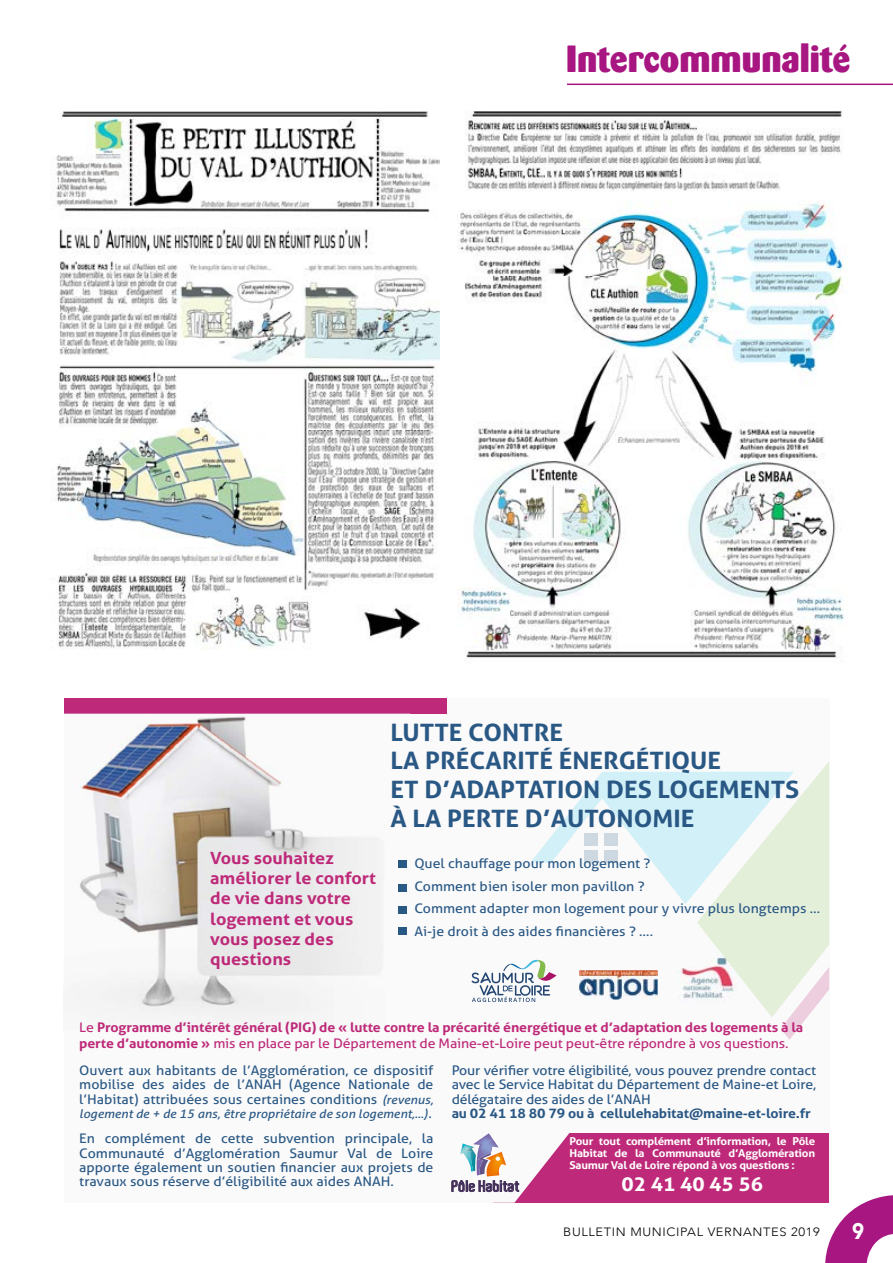
<style>
.page{position:relative;width:893px;height:1263px;background:#fff}
.page>*{position:absolute;margin:0;border:0;box-sizing:border-box;transform-origin:0 0}
.t1{font:800 37.5px "Barmeno";color:#a71681}
.t2{font:700 24px/28.8px "Aller";color:#2a5885;scale:1.07 1}
.t3{font:900 22.5px "Avenir";color:#fff;scale:.9 1}
.t4{font:700 19.2px "Aller";color:#fff;scale:1.07 1}
.t5{font:700 16.8px/20.1px "Aller";color:#be2a79;scale:1.07 1}
.t6{font:600 14.85px "Aldo";color:#412d58;scale:1.07 1}
.t7{font:13.2px/14.4px "Aller";color:#2a5885;text-align:justify;scale:1.07 1}
.t8{font:700 13.2px/15.8px "Aller";letter-spacing:-.01em;color:#be2a79;scale:1.07 1}
.t9{font:700 13.2px "Aller";letter-spacing:-.01em;color:#2a5885;scale:1.07 1}
.t10{font:italic 12px "Aller";color:#2a5885;scale:1.07 1}
.t11{font:300 12px "Avenir";letter-spacing:.05em;color:#000;scale:1.07 1}
.t12{font:700 10.8px/12px "Aller";letter-spacing:-.02em;color:#fff;text-align:justify;scale:1.07 1}
.s1{font-weight:400}
.s2{font-style:italic;font-size:12px}
.s3{font-style:normal;font-size:13.2px}
</style>
<div class="page">
<svg style="left:825px;top:1195px;width:68px;height:68px"></svg>
<hr style="left:567px;top:84px;width:326px;height:1px;background:#a71681">
<div style="left:64px;top:698px;width:765px;height:505px;background:#fafafa"></div>
<div style="left:64px;top:698px;width:383px;height:15px;background:#be2a79"></div>
<img style="left:64px;top:713px;width:346px;height:295px">
<svg style="left:471px;top:762px;width:358px;height:278px"></svg>
<div style="left:398px;top:860px;width:8px;height:8px;background:#2a5885"></div>
<div style="left:398px;top:884px;width:8px;height:8px;background:#2a5885"></div>
<div style="left:398px;top:906px;width:8px;height:7px;background:#2a5885"></div>
<div style="left:398px;top:928px;width:8px;height:7px;background:#2a5885"></div>
<div style="left:493px;top:1133px;width:336px;height:70px;background:#be2a79"></div>
<img style="left:579px;top:970px;width:79px;height:29px">
<svg style="left:451px;top:1133px;width:118px;height:70px"></svg>
<img style="left:55px;top:111px;width:385px;height:539px">
<img style="left:458px;top:110px;width:386px;height:552px">
<h1 class="t1" style="left:566px;top:36px;width:286px">Intercommunalité</h1>
<p class="t5" style="left:210px;top:848px;width:156px">Vous souhaitez améliorer le confort de vie dans votre logement et vous vous posez des questions</p>
<h2 class="t2" style="left:391px;top:717px;width:383px">LUTTE CONTRE<br>LA PRÉCARITÉ ÉNERGÉTIQUE<br>ET D’ADAPTATION DES LOGEMENTS<br>À LA PERTE D’AUTONOMIE</h2>
<p class="t7" style="left:414px;top:852px;width:381px;line-height:22.8px;text-align:left">Quel chauffage pour mon logement ?<br>Comment bien isoler mon pavillon ?<br>Comment adapter mon logement pour y vivre plus longtemps … Ai-je droit à des aides financières ? ….</p>
<p class="t8" style="left:79px;top:1020px;width:678px"><span class="s1">Le</span> Programme d’intérêt général (PIG) de « lutte contre la précarité énergétique et d’adaptation des logements à la perte d’autonomie » <span class="s1">mis en place par le Département de Maine-et-Loire peut peut-être répondre à vos questions.</span></p>
<p class="t7" style="left:452px;top:1063px;width:342px">Pour vérifier votre éligibilité, vous pouvez prendre contact avec le Service Habitat du Département de Maine-et Loire, délégataire des aides de l’ANAH</p>
<p class="t9" style="left:452px;top:1105px;width:337px">au 02 41 18 80 79 ou à cellulehabitat@maine-et-loire.fr</p>
<p class="t7" style="left:79px;top:1063px;width:333px">Ouvert aux habitants de l’Agglomération, ce dispositif mobilise des aides de l’ANAH (Agence Nationale de l’Habitat) attribuées sous certaines conditions <span class="s2">(revenus,</span></p>
<p class="t10" style="left:79px;top:1106px;width:331px">logement de + de 15 ans, être propriétaire de son logement,...)<span class="s3">.</span></p>
<p class="t7" style="left:79px;top:1131px;width:332px">En complément de cette subvention principale, la Communauté d’Agglomération Saumur Val de Loire apporte également un soutien financier aux projets de travaux sous réserve d’éligibilité aux aides ANAH.</p>
<p class="t12" style="left:569px;top:1135px;width:231px">Pour tout complément d’information, le Pôle Habitat de la Communauté d’Agglomération Saumur Val de Loire répond à vos questions :</p>
<h3 class="t4" style="left:622px;top:1172px;width:134px">02 41 40 45 56</h3>
<p class="t6" style="left:452px;top:1178px;width:65px">Pôle Habitat</p>
<p class="t11" style="left:563px;top:1224px;width:241px">BULLETIN MUNICIPAL VERNANTES 2019</p>
<h3 class="t3" style="left:852px;top:1211px;width:15px">9</h3>
</div>
